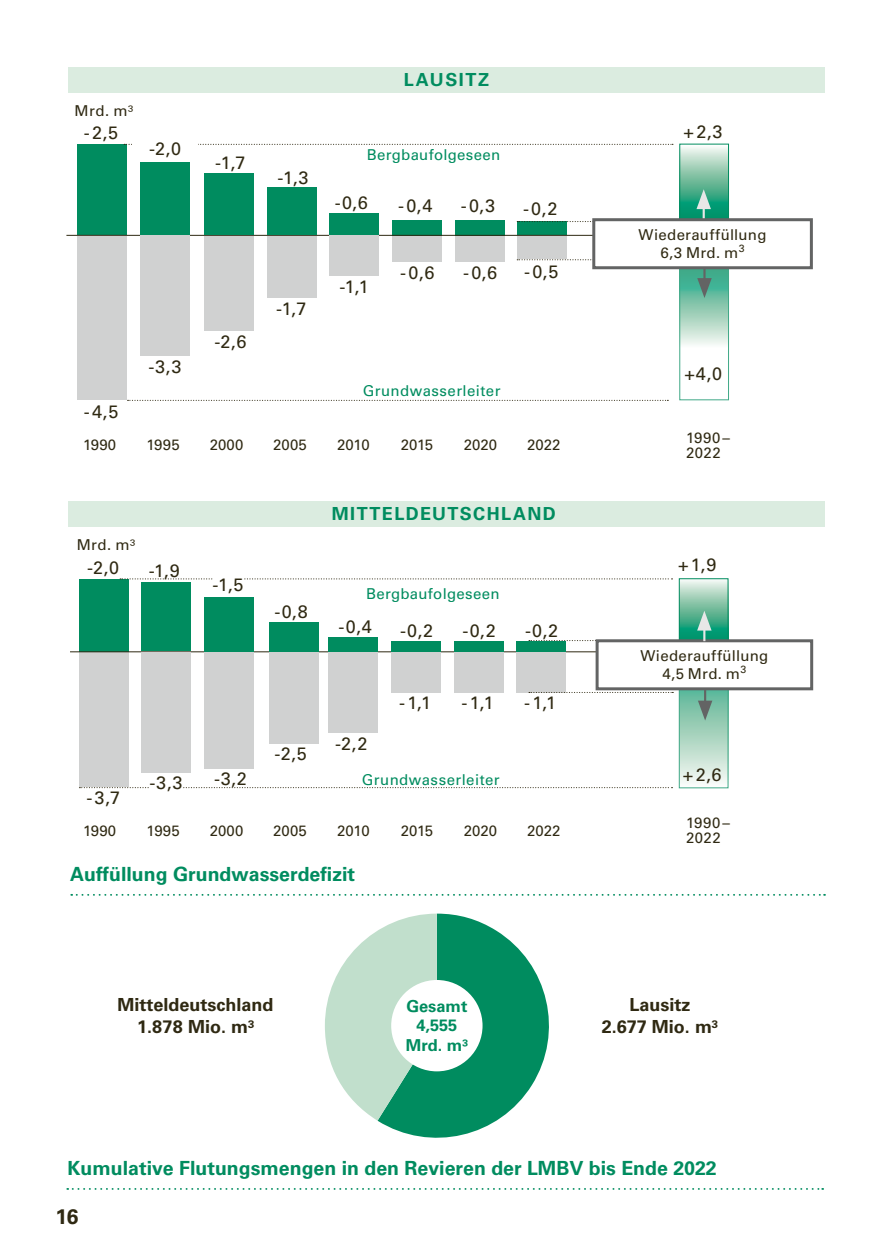
<style>
.page{position:relative;width:893px;height:1259px;background:#fff}
.page>*{position:absolute;margin:0;border:0;box-sizing:border-box;transform-origin:0 0}
.t1{font:700 21px "Univers LT Std";color:#2f2912}
.t2{font:700 19.5px "Univers LT Std";color:#008c5f}
.t3{font:18px "Univers LT Std";color:#2f2912}
.t4{font:700 18px/21.6px "Univers LT Std";color:#2f2912;text-align:center}
.t5{font:700 18px "Univers LT Std";letter-spacing:.08em;color:#008c5f}
.t6{font:700 16.5px/19.8px "Univers LT Std";color:#008c5f;text-align:center}
.t7{font:15px/15px "Univers LT Std";letter-spacing:.015em;color:#2f2912}
.t8{font:15px "Univers LT Std";letter-spacing:.025em;color:#008c5f}
</style>
<div class="page">
<svg style="left:325px;top:913px;width:224px;height:225px"></svg>
<div style="left:69px;top:67px;width:756px;height:26px;background:#dbece0"></div>
<div style="left:77px;top:144px;width:49px;height:91px;background:#008c5f"></div>
<div style="left:77px;top:236px;width:49px;height:164px;background:#d0d1d1"></div>
<div style="left:455px;top:220px;width:49px;height:15px;background:#008c5f"></div>
<div style="left:455px;top:236px;width:49px;height:25px;background:#d0d1d1"></div>
<div style="left:517px;top:221px;width:49px;height:14px;background:#008c5f"></div>
<div style="left:517px;top:236px;width:49px;height:23px;background:#d0d1d1"></div>
<div style="left:392px;top:220px;width:49px;height:15px;background:#008c5f"></div>
<div style="left:392px;top:236px;width:49px;height:25px;background:#d0d1d1"></div>
<svg style="left:681px;top:148px;width:46px;height:70px"></svg>
<div style="left:679px;top:144px;width:50px;height:91px;border:1px solid #008c5f"></div>
<svg style="left:681px;top:269px;width:46px;height:76px"></svg>
<svg style="left:517px;top:221px;width:74px;height:1px"></svg>
<svg style="left:517px;top:259px;width:75px;height:1px"></svg>
<svg style="left:124px;top:144px;width:549px;height:1px"></svg>
<svg style="left:128px;top:400px;width:540px;height:1px"></svg>
<svg style="left:696px;top:189px;width:15px;height:29px"></svg>
<hr style="left:66px;top:235px;width:696px;height:1px;background:#2f2912">
<div style="left:140px;top:162px;width:49px;height:73px;background:#008c5f"></div>
<div style="left:140px;top:236px;width:49px;height:120px;background:#d0d1d1"></div>
<div style="left:132px;top:142px;width:66px;height:13px;background:#fff"></div>
<div style="left:204px;top:173px;width:50px;height:62px;background:#008c5f"></div>
<div style="left:204px;top:236px;width:50px;height:94px;background:#d0d1d1"></div>
<div style="left:267px;top:188px;width:49px;height:47px;background:#008c5f"></div>
<div style="left:267px;top:236px;width:49px;height:62px;background:#d0d1d1"></div>
<div style="left:330px;top:213px;width:49px;height:22px;background:#008c5f"></div>
<div style="left:330px;top:236px;width:49px;height:40px;background:#d0d1d1"></div>
<hr style="left:703px;top:262px;width:3px;height:21px;background:#636464">
<svg style="left:697px;top:278px;width:15px;height:20px"></svg>
<div style="left:594px;top:220px;width:217px;height:48px;background:#fff"></div>
<div style="left:592px;top:218px;width:221px;height:51px;border:3px solid #636464"></div>
<svg style="left:71px;top:894px;width:754px;height:1px"></svg>
<svg style="left:67px;top:1188px;width:756px;height:1px"></svg>
<div style="left:391px;top:980px;width:92px;height:91px;background:#fff;border-radius:50%"></div>
<div style="left:68px;top:502px;width:756px;height:25px;background:#dbece0"></div>
<div style="left:79px;top:579px;width:49px;height:72px;background:#008c5f"></div>
<div style="left:79px;top:652px;width:49px;height:135px;background:#d0d1d1"></div>
<svg style="left:681px;top:580px;width:45px;height:59px"></svg>
<div style="left:679px;top:578px;width:49px;height:73px;border:1px solid #008c5f"></div>
<svg style="left:681px;top:690px;width:45px;height:93px"></svg>
<svg style="left:529px;top:640px;width:67px;height:1px"></svg>
<svg style="left:120px;top:578px;width:552px;height:1px"></svg>
<svg style="left:79px;top:787px;width:593px;height:1px"></svg>
<hr style="left:70px;top:651px;width:701px;height:1px;background:#2f2912">
<div style="left:597px;top:641px;width:215px;height:48px;background:#fff"></div>
<div style="left:596px;top:639px;width:217px;height:51px;border:3px solid #636464"></div>
<div style="left:142px;top:582px;width:49px;height:69px;background:#008c5f"></div>
<div style="left:142px;top:652px;width:49px;height:120px;background:#d0d1d1"></div>
<div style="left:150px;top:776px;width:33px;height:13px;background:#fff"></div>
<div style="left:204px;top:597px;width:49px;height:54px;background:#008c5f"></div>
<div style="left:204px;top:652px;width:49px;height:117px;background:#d0d1d1"></div>
<div style="left:213px;top:578px;width:30px;height:13px;background:#fff"></div>
<div style="left:269px;top:622px;width:50px;height:29px;background:#008c5f"></div>
<div style="left:269px;top:652px;width:50px;height:91px;background:#d0d1d1"></div>
<div style="left:328px;top:637px;width:49px;height:14px;background:#008c5f"></div>
<div style="left:328px;top:652px;width:49px;height:80px;background:#d0d1d1"></div>
<svg style="left:697px;top:610px;width:15px;height:31px"></svg>
<svg style="left:698px;top:690px;width:14px;height:30px"></svg>
<div style="left:392px;top:641px;width:49px;height:10px;background:#008c5f"></div>
<div style="left:392px;top:652px;width:49px;height:40px;background:#d0d1d1"></div>
<div style="left:454px;top:641px;width:49px;height:10px;background:#008c5f"></div>
<div style="left:454px;top:652px;width:49px;height:40px;background:#d0d1d1"></div>
<div style="left:517px;top:641px;width:49px;height:10px;background:#008c5f"></div>
<div style="left:517px;top:652px;width:49px;height:40px;background:#d0d1d1"></div>
<svg style="left:529px;top:692px;width:144px;height:1px"></svg>
<p class="t7" style="left:75px;top:104px;width:60px">Mrd. m³</p>
<p class="t3" style="left:84px;top:122px;width:36px">-2,5</p>
<p class="t3" style="left:149px;top:138px;width:34px">-2,0</p>
<p class="t3" style="left:84px;top:401px;width:36px">-4,5</p>
<p class="t3" style="left:148px;top:356px;width:34px">-3,3</p>
<p class="t3" style="left:215px;top:152px;width:32px">-1,7</p>
<p class="t3" style="left:215px;top:331px;width:34px">-2,6</p>
<p class="t3" style="left:278px;top:167px;width:32px">-1,3</p>
<p class="t3" style="left:276px;top:298px;width:32px">-1,7</p>
<p class="t5" style="left:404px;top:69px;width:87px">LAUSITZ</p>
<p class="t8" style="left:367px;top:146px;width:135px">Bergbaufolgeseen</p>
<p class="t3" style="left:335px;top:192px;width:34px">-0,6</p>
<p class="t3" style="left:398px;top:195px;width:36px">-0,4</p>
<p class="t3" style="left:461px;top:195px;width:36px">-0,3</p>
<p class="t3" style="left:523px;top:198px;width:36px">-0,2</p>
<p class="t3" style="left:339px;top:276px;width:31px">-1,1</p>
<p class="t3" style="left:400px;top:262px;width:36px">-0,6</p>
<p class="t3" style="left:463px;top:262px;width:36px">-0,6</p>
<p class="t3" style="left:524px;top:261px;width:36px">-0,5</p>
<p class="t8" style="left:363px;top:381px;width:139px">Grundwasserleiter</p>
<p class="t7" style="left:83px;top:437px;width:35px">1990</p>
<p class="t7" style="left:147px;top:437px;width:35px">1995</p>
<p class="t7" style="left:210px;top:437px;width:35px">2000</p>
<p class="t7" style="left:273px;top:437px;width:35px">2005</p>
<p class="t7" style="left:337px;top:437px;width:34px">2010</p>
<p class="t7" style="left:401px;top:437px;width:34px">2015</p>
<p class="t7" style="left:464px;top:437px;width:35px">2020</p>
<p class="t7" style="left:527px;top:437px;width:35px">2022</p>
<p class="t7" style="left:77px;top:537px;width:60px">Mrd. m³</p>
<p class="t3" style="left:87px;top:556px;width:34px">-2,0</p>
<p class="t3" style="left:149px;top:560px;width:32px">-1,9</p>
<p class="t3" style="left:86px;top:787px;width:35px">-3,7</p>
<p class="t3" style="left:150px;top:772px;width:34px">-3,3</p>
<p class="t3" style="left:213px;top:574px;width:32px">-1,5</p>
<p class="t3" style="left:214px;top:767px;width:34px">-3,2</p>
<p class="t5" style="left:332px;top:503px;width:226px">MITTELDEUTSCHLAND</p>
<p class="t3" style="left:275px;top:601px;width:35px">-0,8</p>
<p class="t3" style="left:275px;top:742px;width:34px">-2,5</p>
<p class="t8" style="left:366px;top:584px;width:135px">Bergbaufolgeseen</p>
<p class="t3" style="left:339px;top:616px;width:35px">-0,4</p>
<p class="t3" style="left:400px;top:619px;width:35px">-0,2</p>
<p class="t3" style="left:335px;top:732px;width:34px">-2,2</p>
<p class="t3" style="left:399px;top:691px;width:34px">-1,1</p>
<p class="t3" style="left:463px;top:619px;width:35px">-0,2</p>
<p class="t3" style="left:462px;top:691px;width:34px">-1,1</p>
<p class="t8" style="left:362px;top:770px;width:139px">Grundwasserleiter</p>
<p class="t3" style="left:525px;top:619px;width:35px">-0,2</p>
<p class="t3" style="left:524px;top:692px;width:34px">-1,1</p>
<p class="t7" style="left:83px;top:823px;width:35px">1990</p>
<p class="t7" style="left:147px;top:823px;width:35px">1995</p>
<p class="t7" style="left:210px;top:823px;width:35px">2000</p>
<p class="t7" style="left:273px;top:823px;width:35px">2005</p>
<p class="t7" style="left:337px;top:823px;width:34px">2010</p>
<p class="t7" style="left:401px;top:823px;width:34px">2015</p>
<p class="t7" style="left:464px;top:823px;width:35px">2020</p>
<p class="t7" style="left:527px;top:823px;width:35px">2022</p>
<p class="t2" style="left:70px;top:862px;width:286px">Auffüllung Grundwasserdefizit</p>
<p class="t3" style="left:684px;top:121px;width:41px">+2,3</p>
<p class="t7" style="left:639px;top:226px;width:129px;line-height:18px;text-align:center">Wiederauffüllung<br>6,3 Mrd. m<sup>3</sup></p>
<p class="t3" style="left:684px;top:363px;width:39px">+4,0</p>
<p class="t7" style="left:686px;top:430px;width:45px">1990–<br>2022</p>
<p class="t3" style="left:678px;top:554px;width:40px">+1,9</p>
<p class="t7" style="left:640px;top:647px;width:129px;line-height:18px;text-align:center">Wiederauffüllung<br>4,5 Mrd. m<sup>3</sup></p>
<p class="t3" style="left:683px;top:763px;width:40px">+2,6</p>
<p class="t7" style="left:686px;top:815px;width:45px">1990–<br>2022</p>
<p class="t4" style="left:118px;top:994px;width:158px">Mitteldeutschland<br>1.878 Mio. m³</p>
<p class="t6" style="left:406px;top:996px;width:63px">Gesamt<br>4,555<br>Mrd. m³</p>
<p class="t4" style="left:602px;top:994px;width:118px">Lausitz<br>2.677 Mio. m³</p>
<p class="t2" style="left:68px;top:1156px;width:651px">Kumulative Flutungsmengen in den Revieren der LMBV bis Ende 2022</p>
<p class="t1" style="left:55px;top:1204px;width:25px">16</p>
</div>
